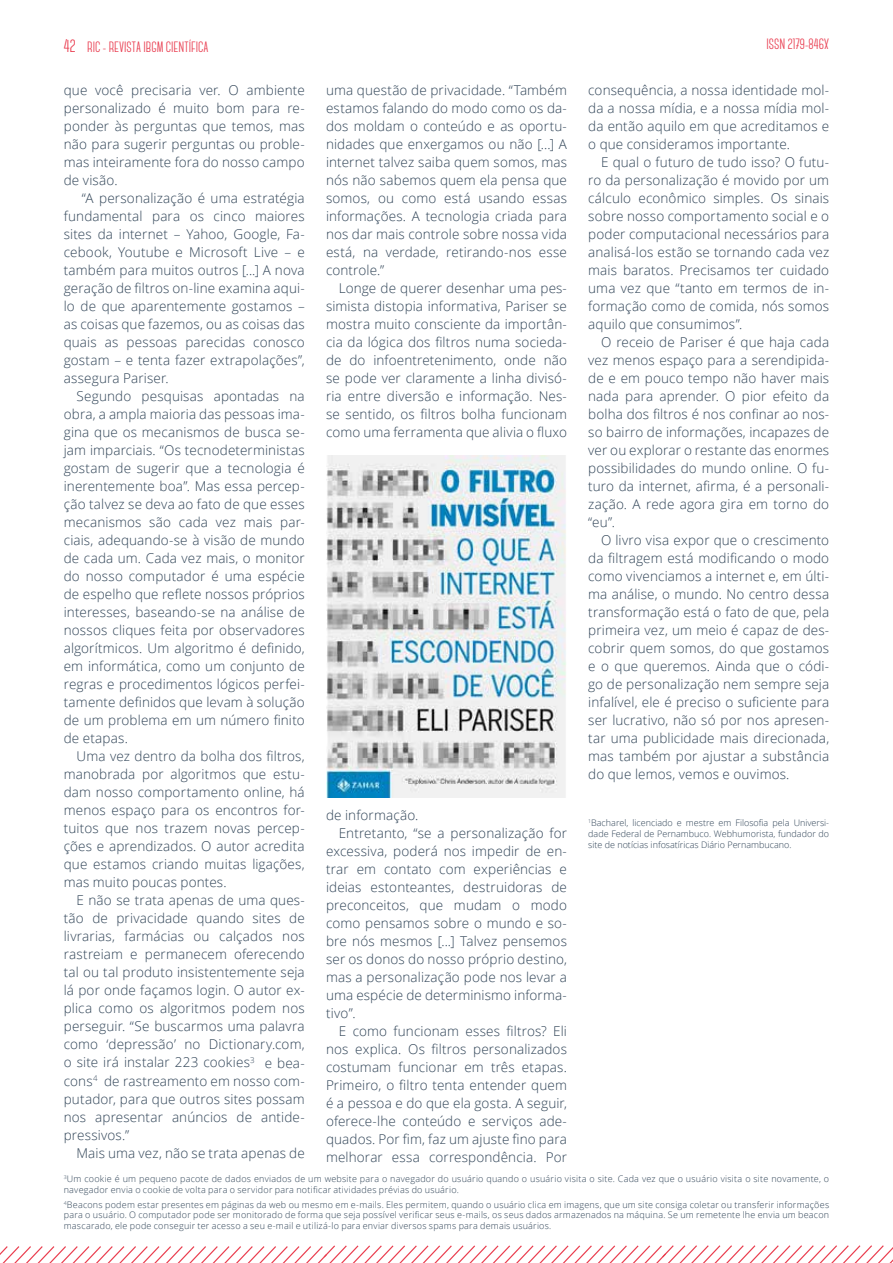
<style>
.page{position:relative;width:893px;height:1263px;background:#fff}
.page>*{position:absolute;margin:0;border:0;box-sizing:border-box;transform-origin:0 0}
.t1{font:700 15px "Canter";color:#e93d50}
.t2{font:300 13.5px/18px "Open Sans";letter-spacing:.01em;color:#2e4255;text-align:justify}
.t3{font:300 9px/10.5px "Open Sans";letter-spacing:.025em;color:#2e4255;text-align:justify}
.s1{font-size:18px}
</style>
<div class="page">
<img style="left:326px;top:455px;width:240px;height:342px">
<svg style="left:0;top:1245px;width:893px;height:18px"></svg>
<p class="t1" style="left:64px;top:39px;width:146px"><span class="s1">42</span> RIC - REVISTA IBGM CIENTÍFICA</p>
<p class="t1" style="left:766px;top:37px;width:64px">ISSN 2179-846X</p>
<p class="t2" style="left:64px;top:81px;width:242px">que você precisaria ver. O ambiente personalizado é muito bom para re&shy;ponder às perguntas que temos, mas não para sugerir perguntas ou proble&shy;mas inteiramente fora do nosso campo de visão.</p>
<p class="t2" style="left:64px;top:189px;width:242px;text-indent:18px">“A personalização é uma estratégia fundamental para os cinco maiores sites da internet – Yahoo, Google, Fa&shy;cebook, Youtube e Microsoft Live – e também para muitos outros [...] A nova geração de filtros on-line examina aqui&shy;lo de que aparentemente gostamos – as coisas que fazemos, ou as coisas das quais as pessoas parecidas conosco gostam – e tenta fazer extrapolações”, assegura Pariser.</p>
<p class="t2" style="left:64px;top:387px;width:242px;text-indent:13px">Segundo pesquisas apontadas na obra, a ampla maioria das pessoas ima&shy;gina que os mecanismos de busca se&shy;jam imparciais. “Os tecnodeterministas gostam de sugerir que a tecnologia é inerentemente boa”. Mas essa percep&shy;ção talvez se deva ao fato de que esses mecanismos são cada vez mais par&shy;ciais, adequando-se à visão de mundo de cada um. Cada vez mais, o monitor do nosso computador é uma espécie de espelho que reflete nossos próprios interesses, baseando-se na análise de nossos cliques feita por observadores algorítmicos. Um algoritmo é definido, em informática, como um conjunto de regras e procedimentos lógicos perfei&shy;tamente definidos que levam à solução de um problema em um número finito de etapas.</p>
<p class="t2" style="left:64px;top:747px;width:242px;text-indent:13px">Uma vez dentro da bolha dos filtros, manobrada por algoritmos que estu&shy;dam nosso comportamento online, há menos espaço para os encontros for&shy;tuitos que nos trazem novas percep&shy;ções e aprendizados. O autor acredita que estamos criando muitas ligações, mas muito poucas pontes.</p>
<p class="t2" style="left:64px;top:891px;width:242px;text-indent:13px">E não se trata apenas de uma ques&shy;tão de privacidade quando sites de livrarias, farmácias ou calçados nos rastreiam e permanecem oferecendo tal ou tal produto insistentemente seja lá por onde façamos login. O autor ex&shy;plica como os algoritmos podem nos perseguir. “Se buscarmos uma palavra como ‘depressão’ no Dictionary.com, o site irá instalar 223 cookies<sup>3</sup> e bea&shy;cons<sup>4</sup> de rastreamento em nosso com&shy;putador, para que outros sites possam nos apresentar anúncios de antide&shy;pressivos.”</p>
<p class="t2" style="left:77px;top:1143px;width:230px">Mais uma vez, não se trata apenas de</p>
<p class="t2" style="left:326px;top:81px;width:242px">uma questão de privacidade. “Também estamos falando do modo como os da&shy;dos moldam o conteúdo e as oportu&shy;nidades que enxergamos ou não [...] A internet talvez saiba quem somos, mas nós não sabemos quem ela pensa que somos, ou como está usando essas informações. A tecnologia criada para nos dar mais controle sobre nossa vida está, na verdade, retirando-nos esse controle.”</p>
<p class="t2" style="left:326px;top:279px;width:242px;text-indent:13px">Longe de querer desenhar uma pes&shy;simista distopia informativa, Pariser se mostra muito consciente da importân&shy;cia da lógica dos filtros numa socieda&shy;de do infoentretenimento, onde não se pode ver claramente a linha divisó&shy;ria entre diversão e informação. Nes&shy;se sentido, os filtros bolha funcionam como uma ferramenta que alivia o fluxo</p>
<p class="t2" style="left:326px;top:806px;width:94px">de informação.</p>
<p class="t2" style="left:339px;top:824px;width:230px">Entretanto, “se a personalização for</p>
<p class="t2" style="left:326px;top:842px;width:242px">excessiva, poderá nos impedir de en-</p>
<p class="t2" style="left:326px;top:860px;width:242px">trar em contato com experiências e</p>
<p class="t2" style="left:326px;top:878px;width:242px">ideias estonteantes, destruidoras de</p>
<p class="t2" style="left:326px;top:896px;width:242px">preconceitos, que mudam o modo</p>
<p class="t2" style="left:326px;top:914px;width:242px">como pensamos sobre o mundo e so-</p>
<p class="t2" style="left:326px;top:932px;width:242px">bre nós mesmos [...] Talvez pensemos</p>
<p class="t2" style="left:326px;top:950px;width:242px">ser os donos do nosso próprio destino,</p>
<p class="t2" style="left:326px;top:968px;width:242px">mas a personalização pode nos levar a</p>
<p class="t2" style="left:326px;top:986px;width:242px">uma espécie de determinismo informa-</p>
<p class="t2" style="left:326px;top:1004px;width:31px">tivo”.</p>
<p class="t2" style="left:339px;top:1022px;width:230px">E como funcionam esses filtros? Eli</p>
<p class="t2" style="left:326px;top:1040px;width:242px">nos explica. Os filtros personalizados</p>
<p class="t2" style="left:326px;top:1058px;width:242px">costumam funcionar em três etapas.</p>
<p class="t2" style="left:326px;top:1076px;width:242px">Primeiro, o filtro tenta entender quem</p>
<p class="t2" style="left:326px;top:1094px;width:242px">é a pessoa e do que ela gosta. A seguir,</p>
<p class="t2" style="left:326px;top:1112px;width:242px">oferece-lhe conteúdo e serviços ade-</p>
<p class="t2" style="left:326px;top:1130px;width:242px">quados. Por fim, faz um ajuste fino para</p>
<p class="t2" style="left:326px;top:1148px;width:242px">melhorar essa correspondência. Por</p>
<p class="t2" style="left:588px;top:81px;width:242px">consequência, a nossa identidade mol&shy;da a nossa mídia, e a nossa mídia mol&shy;da então aquilo em que acreditamos e o que consideramos importante.</p>
<p class="t2" style="left:588px;top:153px;width:242px;text-indent:13px">E qual o futuro de tudo isso? O futu&shy;ro da personalização é movido por um cálculo econômico simples. Os sinais sobre nosso comportamento social e o poder computacional necessários para analisá-los estão se tornando cada vez mais baratos. Precisamos ter cuidado uma vez que “tanto em termos de in&shy;formação como de comida, nós somos aquilo que consumimos”.</p>
<p class="t2" style="left:588px;top:333px;width:242px;text-indent:13px">O receio de Pariser é que haja cada vez menos espaço para a serendipida&shy;de e em pouco tempo não haver mais nada para aprender. O pior efeito da bolha dos filtros é nos confinar ao nos&shy;so bairro de informações, incapazes de ver ou explorar o restante das enormes possibilidades do mundo online. O fu&shy;turo da internet, afirma, é a personali&shy;zação. A rede agora gira em torno do “eu”.</p>
<p class="t2" style="left:588px;top:531px;width:242px;text-indent:13px">O livro visa expor que o crescimento da filtragem está modificando o modo como vivenciamos a internet e, em últi&shy;ma análise, o mundo. No centro dessa transformação está o fato de que, pela primeira vez, um meio é capaz de des&shy;cobrir quem somos, do que gostamos e o que queremos. Ainda que o códi&shy;go de personalização nem sempre seja infalível, ele é preciso o suficiente para ser lucrativo, não só por nos apresen&shy;tar uma publicidade mais direcionada, mas também por ajustar a substância do que lemos, vemos e ouvimos.</p>
<p class="t3" style="left:588px;top:817px;width:242px"><sup>1</sup>Bacharel, licenciado e mestre em Filosofia pela Universi&shy;dade Federal de Pernambuco. Webhumorista, fundador do site de notícias infosatíricas Diário Pernambucano.</p>
<p class="t3" style="left:64px;top:1174px;width:767px"><sup>3</sup>Um cookie é um pequeno pacote de dados enviados de um website para o navegador do usuário quando o usuário visita o site. Cada vez que o usuário visita o site novamente, o navegador envia o cookie de volta para o servidor para notificar atividades prévias do usuário.</p>
<p class="t3" style="left:64px;top:1199px;width:767px"><sup>4</sup>Beacons podem estar presentes em páginas da web ou mesmo em e-mails. Eles permitem, quando o usuário clica em imagens, que um site consiga coletar ou transferir informações para o usuário. O computador pode ser monitorado de forma que seja possível verificar seus e-mails, os seus dados armazenados na máquina. Se um remetente lhe envia um beacon mascarado, ele pode conseguir ter acesso a seu e-mail e utilizá-lo para enviar diversos spams para demais usuários.</p>
</div>
